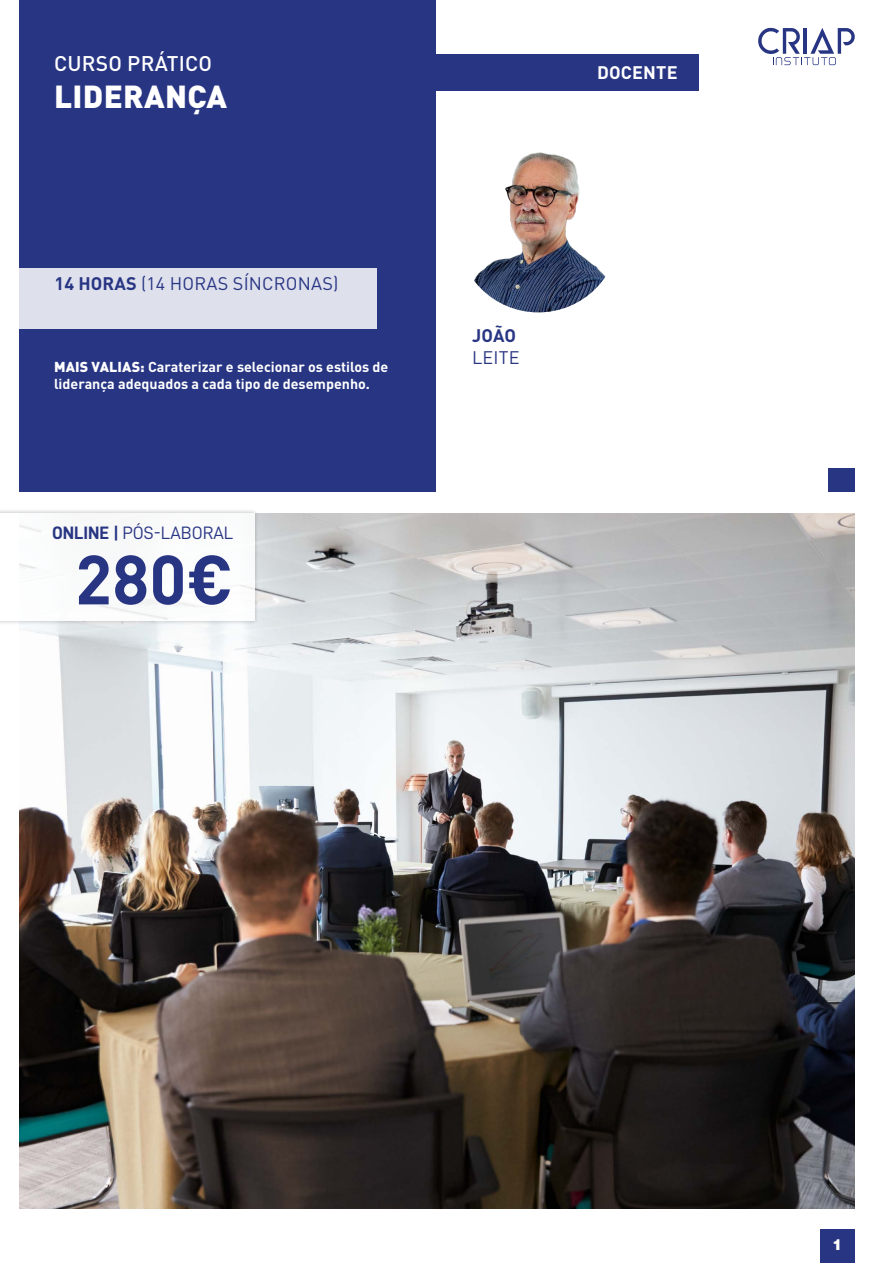
<style>
.page{position:relative;width:893px;height:1263px;background:#fff}
.page>*{position:absolute;margin:0;border:0;box-sizing:border-box;transform-origin:0 0}
.t1{font:700 68.55px "DIN Pro";color:#283583}
.t2{font:900 31.5px "DIN Pro";letter-spacing:.01em;color:#fff}
.t3{font:500 21px "DIN Pro";letter-spacing:.01em;color:#fff}
.t4{font:18px "DIN Pro";letter-spacing:.01em;color:#283583}
.t5{font:18px "D DIN";color:#283583}
.t6{font:700 18px "DIN Pro";letter-spacing:.01em;color:#fff}
.t7{font:700 18px "DIN Pro";color:#283583}
.t8{font:900 15px "Helvetica LT Std";color:#fff}
.t9{font:700 14.25px/17.1px "DIN Pro";color:#fff}
.s1{font-weight:700}
.s2{font-weight:900}
.s3{font-family:"D DIN Bold"}
</style>
<div class="page">
<div style="left:820px;top:1229px;width:35px;height:34px;background:#283583"></div>
<div style="left:424px;top:54px;width:275px;height:37px;background:#283583"></div>
<div style="left:19px;top:0;width:417px;height:492px;background:#283583"></div>
<img style="left:19px;top:513px;width:836px;height:696px">
<div style="left:0;top:268px;width:376px;height:60px;background:#dee0ec"></div>
<div style="left:0;top:509px;width:259px;height:116px;background:#000;opacity:.28"></div>
<div style="left:0;top:513px;width:254px;height:108px;background:#fff"></div>
<img style="left:457px;top:150px;width:162px;height:162px;border-radius:81px">
<div style="left:829px;top:468px;width:26px;height:24px;background:#283583"></div>
<svg style="left:758px;top:28px;width:97px;height:37px"></svg>
<h3 class="t3" style="left:54px;top:49px;width:159px">CURSO PRÁTICO</h3>
<h2 class="t2" style="left:54px;top:76px;width:174px">LIDERANÇA</h2>
<p class="t4" style="left:55px;top:271px;width:285px"><span class="s1">14 HORAS</span> (14 HORAS SÍNCRONAS)</p>
<p class="t9" style="left:54px;top:358px;width:336px"><span class="s2">MAIS VALIAS:</span> Caraterizar e selecionar os estilos de liderança adequados a cada tipo de desempenho.</p>
<p class="t5" style="left:52px;top:523px;width:183px"><span class="s3">ONLINE |</span> PÓS-LABORAL</p>
<h1 class="t1" style="left:75px;top:533px;width:160px">280€</h1>
<p class="t6" style="left:597px;top:60px;width:82px">DOCENTE</p>
<p class="t7" style="left:472px;top:323px;width:46px">JOÃO</p>
<p class="t4" style="left:472px;top:345px;width:49px">LEITE</p>
<p class="t8" style="left:832px;top:1235px;width:12px">1</p>
</div>
